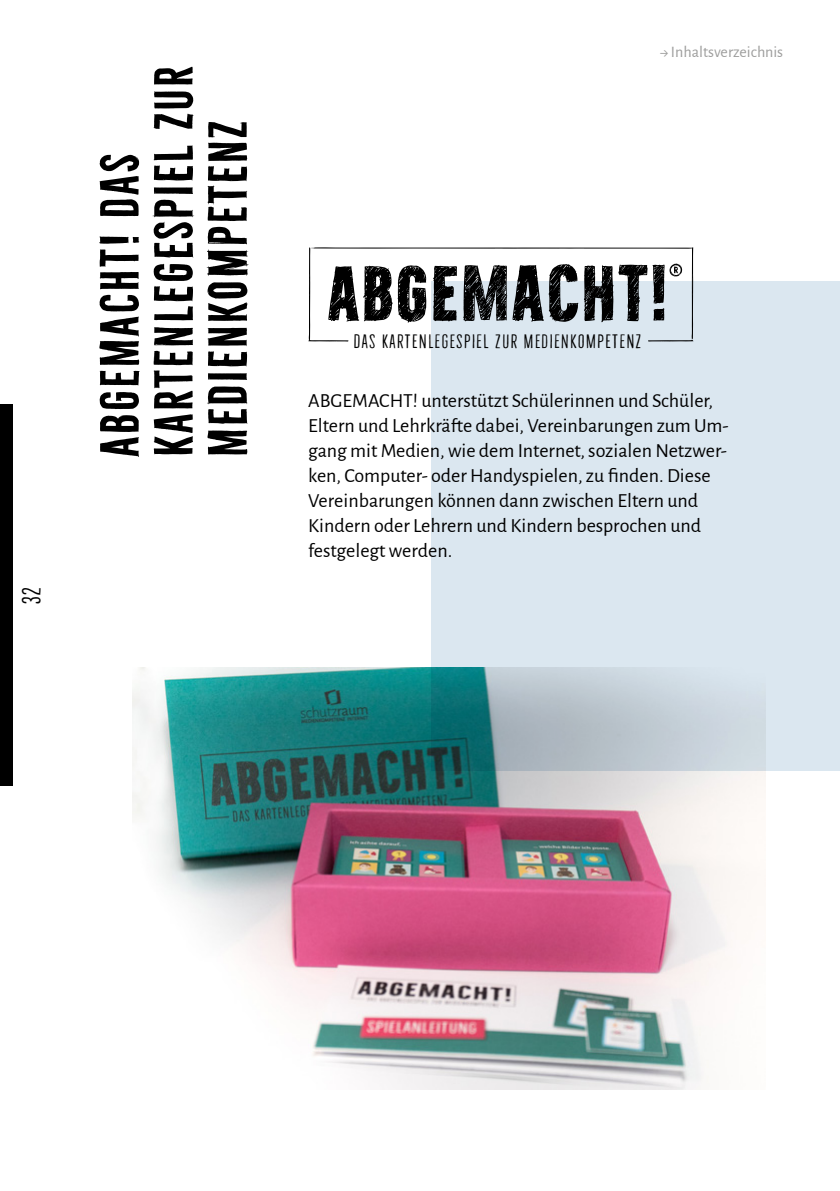
<style>
.page{position:relative;width:840px;height:1191px;background:#fff}
.page>*{position:absolute;margin:0;border:0;box-sizing:border-box;transform-origin:0 0}
.t1{font:700 71.4px "Bellfort Draw";letter-spacing:.02em;color:#000}
.t2{font:50px/54px "Bellfort Draw Dark";letter-spacing:.05em;color:#000}
.t3{font:100 24px "Bellfort Draw Dark";color:#000}
.t4{font:20px/25px "Alegreya Sans";color:#000}
.t5{font:100 17.8px "Bellfort Draw Dark";letter-spacing:.09em;color:#000}
.t6{font:16px "Alegreya Sans";color:#9d9d9c}
.s1{font-size:69.8px}
</style>
<div class="page">
<div style="left:0;top:405px;width:12px;height:381px;background:#000"></div>
<div style="left:431px;top:282px;width:408px;height:489px;background:#dbe7f0"></div>
<img style="left:132px;top:668px;width:632px;height:421px">
<svg style="left:308px;top:247px;width:385px;height:94px"></svg>
<p class="t3" style="left:17px;top:603px;width:18px;rotate:-90deg">32</p>
<h2 class="t2" style="left:93px;top:457px;width:392px;rotate:-90deg">ABGEMACHT! Das<br>Kartenlegespiel zur<br>Medienkompetenz</h2>
<p class="t6" style="left:659px;top:41px;width:125px">→ Inhaltsverzeichnis</p>
<h1 class="t1" style="left:327px;top:248px;width:341px"><span class="s1">ABGE</span>MACHT!</h1>
<p class="t5" style="left:354px;top:331px;width:288px">DAS KARTENLEGESPIEL ZUR MEDIENKOMPETENZ</p>
<p class="t4" style="left:308px;top:387px;width:421px">ABGEMACHT! unterstützt Schülerinnen und Schüler, Eltern und Lehrkräfte dabei, Vereinbarungen zum Um&shy;gang mit Medien, wie dem Internet, sozialen Netzwer&shy;ken, Computer- oder Handyspielen, zu finden. Diese Vereinbarungen können dann zwischen Eltern und Kindern oder Lehrern und Kindern besprochen und festgelegt werden.</p>
</div>
